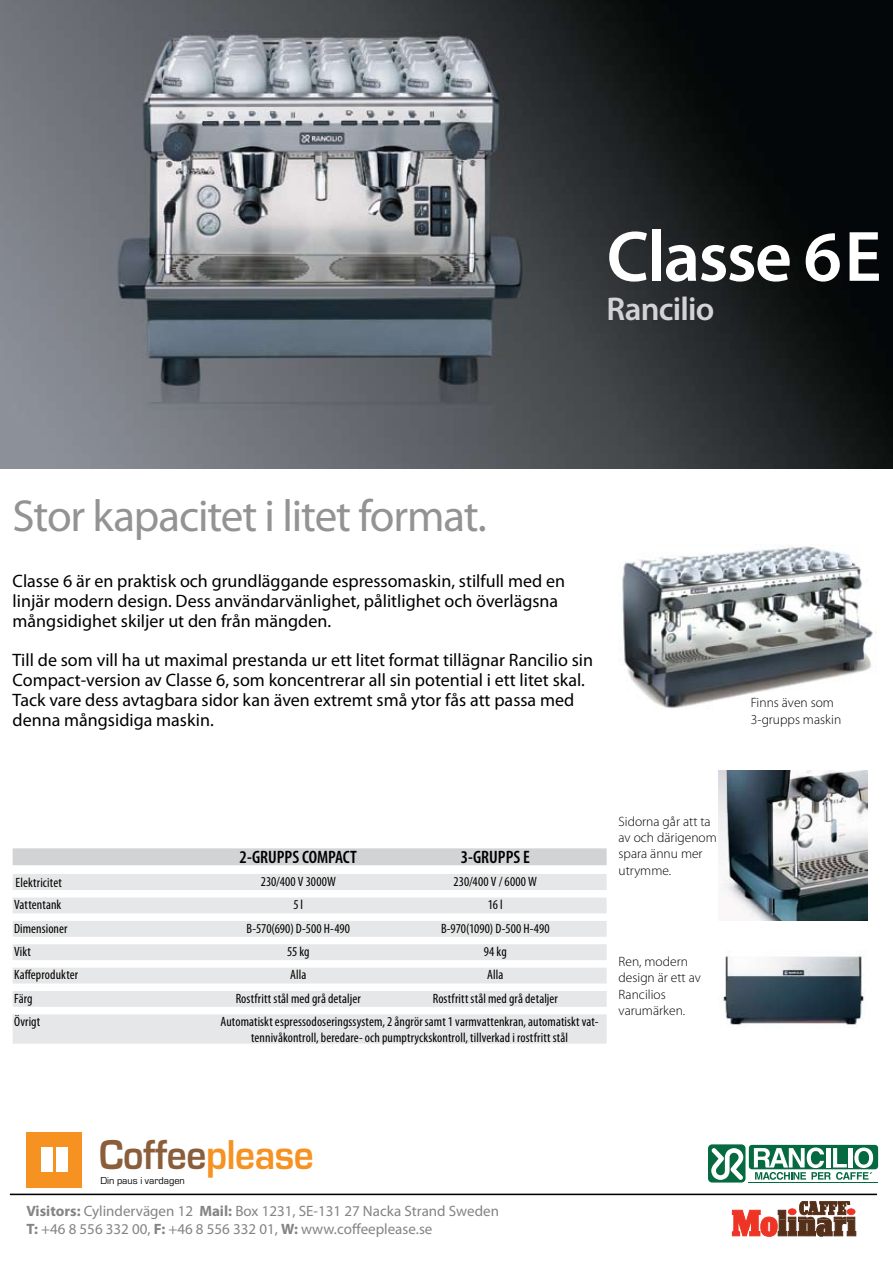
<style>
.page{position:relative;width:893px;height:1263px;background:#fff}
.page>*{position:absolute;margin:0;border:0;box-sizing:border-box;transform-origin:0 0}
.t1{font:600 72px "Myriad Pro";letter-spacing:-.025em;color:#fff}
.t2{font:45px "Myriad Pro";letter-spacing:-.025em;color:#939393}
.t3{font:700 43.35px "Eurostile";letter-spacing:-.01em;color:#8a5d3b;scale:.91 1}
.t4{font:600 33px "Myriad Pro";letter-spacing:-.025em;color:#d1d3d4}
.t5{font:18px/19.8px "Myriad Pro";color:#000}
.t6{font:600 condensed 18px "Myriad Pro";color:#000}
.t7{font:15px/18px "Myriad Pro";color:#838484}
.t8{font:condensed 13.5px/16.2px "Myriad Pro";letter-spacing:.01em;color:#000;text-align:center}
.t9{font:300 13.5px/16.2px "Myriad Pro";color:#000}
.t10{font:10.35px "Eurostile";color:#020202}
.s1{color:#f69221}
.s2{font-weight:700}
</style>
<div class="page">
<img style="left:622px;top:546px;width:254px;height:163px">
<div style="left:13px;top:848px;width:594px;height:17px;background:#d1d3d4"></div>
<svg style="left:13px;top:874px;width:594px;height:170px;fill:#e6e7e8"></svg>
<div style="left:14px;top:875px;width:186px;height:13px;background:#e6e7e8"></div>
<img style="left:718px;top:770px;width:150px;height:150px">
<img style="left:722px;top:955px;width:142px;height:70px">
<div style="left:26px;top:1132px;width:56px;height:56px;background:#f69221"></div>
<div style="left:41px;top:1148px;width:11px;height:24px;background:#fff"></div>
<div style="left:57px;top:1148px;width:11px;height:24px;background:#fff"></div>
<hr style="left:10px;top:1194px;width:867px;height:1px;background:#000">
<img style="left:0;top:0;width:893px;height:468px">
<div style="left:708px;top:1144px;width:37px;height:38px;background:#056a40;border-radius:4px"></div>
<div style="left:749px;top:1145px;width:129px;height:24px;background:#056a40;border-radius:3px"></div>
<hr style="left:749px;top:1182px;width:129px;height:1px;background:#056a40">
<svg style="left:711px;top:1147px;width:162px;height:90px"></svg>
<h1 class="t1" style="left:607px;top:211px;width:276px">Classe 6E</h1>
<h3 class="t4" style="left:607px;top:288px;width:109px">Rancilio</h3>
<h2 class="t2" style="left:13px;top:488px;width:476px">Stor kapacitet i litet format.</h2>
<p class="t5" style="left:13px;top:571px;width:554px">Classe 6 är en praktisk och grundläggande espressomaskin, stilfull med en linjär modern design. Dess användarvänlighet, pålitlighet och överlägsna mångsidighet skiljer ut den från mängden.</p>
<p class="t5" style="left:13px;top:650px;width:582px">Till de som vill ha ut maximal prestanda ur ett litet format tillägnar Rancilio sin Compact-version av Classe 6, som koncentrerar all sin potential i ett litet skal.<br>Tack vare dess avtagbara sidor kan även extremt små ytor fås att passa med denna mångsidiga maskin.</p>
<p class="t6" style="left:240px;top:846px;width:119px">2-GRUPPS COMPACT</p>
<p class="t6" style="left:461px;top:846px;width:71px">3-GRUPPS E</p>
<p class="t8" style="left:16px;top:874px;width:48px">Elektricitet</p>
<p class="t8" style="left:261px;top:873px;width:77px">230/400 V 3000W</p>
<p class="t8" style="left:454px;top:873px;width:85px">230/400 V / 6000 W</p>
<p class="t8" style="left:14px;top:896px;width:49px">Vattentank</p>
<p class="t8" style="left:293px;top:896px;width:11px">5 l</p>
<p class="t8" style="left:488px;top:896px;width:16px">16 l</p>
<p class="t8" style="left:14px;top:920px;width:55px">Dimensioner</p>
<p class="t8" style="left:247px;top:920px;width:105px">B-570(690) D-500 H-490</p>
<p class="t8" style="left:441px;top:920px;width:110px">B-970(1090) D-500 H-490</p>
<p class="t8" style="left:14px;top:943px;width:18px">Vikt</p>
<p class="t8" style="left:287px;top:943px;width:24px">55 kg</p>
<p class="t8" style="left:484px;top:943px;width:24px">94 kg</p>
<p class="t8" style="left:14px;top:966px;width:66px">Kaffeprodukter</p>
<p class="t8" style="left:290px;top:966px;width:18px">Alla</p>
<p class="t8" style="left:487px;top:966px;width:18px">Alla</p>
<p class="t8" style="left:14px;top:990px;width:20px">Färg</p>
<p class="t8" style="left:236px;top:990px;width:127px">Rostfritt stål med grå detaljer</p>
<p class="t8" style="left:433px;top:990px;width:127px">Rostfritt stål med grå detaljer</p>
<p class="t8" style="left:14px;top:1013px;width:28px">Övrigt</p>
<p class="t8" style="left:221px;top:1013px;width:379px">Automatiskt espressodoseringssystem, 2 ångrör samt 1 varmvattenkran, automatiskt vat&shy;tennivåkontroll, beredare- och pumptryckskontroll, tillverkad i rostfritt stål</p>
<p class="t9" style="left:619px;top:813px;width:100px">Sidorna går att ta av och därigenom spara ännu mer utrymme.</p>
<p class="t9" style="left:619px;top:953px;width:84px">Ren, modern design är ett av<br>Rancilios varumärken.</p>
<p class="t9" style="left:751px;top:695px;width:92px">Finns även som<br>3-grupps maskin</p>
<h3 class="t3" style="left:99px;top:1131px;width:237px">Coffee<span class="s1">please</span></h3>
<p class="t10" style="left:100px;top:1175px;width:86px">Din paus i vardagen</p>
<p class="t7" style="left:26px;top:1202px;width:474px"><span class="s2">Visitors:</span> Cylindervägen 12 <span class="s2">Mail:</span> Box 1231, SE-131 27 Nacka Strand Sweden<br><span class="s2">T:</span> +46 8 556 332 00, <span class="s2">F:</span> +46 8 556 332 01, <span class="s2">W:</span> www.coffeeplease.se</p>
</div>
